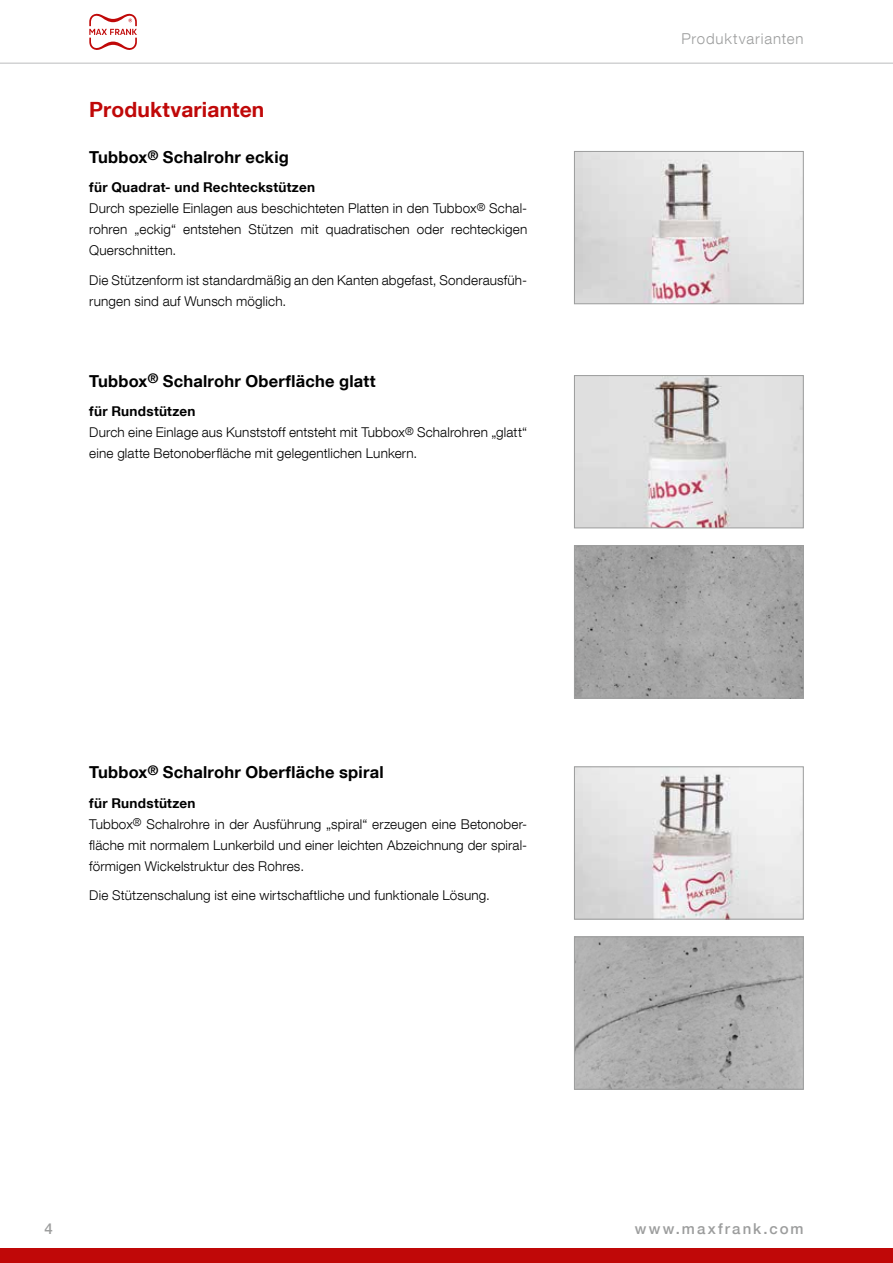
<style>
.page{position:relative;width:893px;height:1263px;background:#fff}
.page>*{position:absolute;margin:0;border:0;box-sizing:border-box;transform-origin:0 0}
.t1{font:700 21px "Helvetica Neue LT Com";letter-spacing:.005em;color:#c00808}
.t2{font:700 16.5px "Helvetica Neue LT Com";letter-spacing:.01em;color:#000}
.t3{font:500 15px "Helvetica Neue LT Com";letter-spacing:.14em;color:#9c9d9d}
.t4{font:300 15px "Helvetica Neue LT Com";letter-spacing:.06em;color:#9c9d9d}
.t5{font:300 13.5px/21px "Helvetica Neue LT Com";letter-spacing:.01em;color:#000}
.s1{font-weight:700}
</style>
<div class="page">
<img style="left:576px;top:153px;width:226px;height:149px">
<div style="left:574px;top:151px;width:230px;height:153px;border:1px solid #9c9d9d"></div>
<img style="left:576px;top:377px;width:226px;height:149px">
<div style="left:574px;top:375px;width:230px;height:153px;border:1px solid #9c9d9d"></div>
<img style="left:576px;top:547px;width:226px;height:149px">
<div style="left:574px;top:545px;width:230px;height:153px;border:1px solid #9c9d9d"></div>
<img style="left:576px;top:768px;width:226px;height:149px">
<div style="left:574px;top:766px;width:230px;height:153px;border:1px solid #9c9d9d"></div>
<img style="left:576px;top:938px;width:226px;height:149px">
<div style="left:574px;top:936px;width:230px;height:153px;border:1px solid #9c9d9d"></div>
<div style="left:0;top:1248px;width:893px;height:15px;background:#c00808"></div>
<hr style="left:0;top:63px;width:893px;height:1px;background:#bbbcbd">
<svg style="left:89px;top:14px;width:48px;height:36px"></svg>
<h1 class="t1" style="left:89px;top:96px;width:177px">Produktvarianten</h1>
<p class="t2" style="left:89px;top:147px;width:201px">Tubbox<sup>®</sup> Schalrohr eckig</p>
<p class="t5" style="left:89px;top:177px;width:439px"><span class="s1">für Quadrat- und Rechteckstützen<br></span>Durch spezielle Einlagen aus beschichteten Platten in den Tubbox<sup>®</sup> Schal&shy;rohren „eckig“ entstehen Stützen mit quadratischen oder rechteckigen Querschnitten.</p>
<p class="t5" style="left:89px;top:269px;width:439px">Die Stützenform ist standardmäßig an den Kanten abgefast, Sonderausfüh&shy;rungen sind auf Wunsch möglich.</p>
<p class="t2" style="left:89px;top:370px;width:288px">Tubbox<sup>®</sup> Schalrohr Oberfläche glatt</p>
<p class="t5" style="left:89px;top:401px;width:439px"><span class="s1">für Rundstützen<br></span>Durch eine Einlage aus Kunststoff entsteht mit Tubbox<sup>®</sup> Schalrohren „glatt“ eine glatte Betonoberfläche mit gelegentlichen Lunkern.</p>
<p class="t2" style="left:89px;top:762px;width:296px">Tubbox<sup>®</sup> Schalrohr Oberfläche spiral</p>
<p class="t5" style="left:89px;top:792px;width:439px"><span class="s1">für Rundstützen<br></span>Tubbox<sup>®</sup> Schalrohre in der Ausführung „spiral“ erzeugen eine Betonober&shy;fläche mit normalem Lunkerbild und einer leichten Abzeichnung der spiral&shy;förmigen Wickelstruktur des Rohres.</p>
<p class="t5" style="left:89px;top:885px;width:402px">Die Stützenschalung ist eine wirtschaftliche und funktionale Lösung.</p>
<p class="t4" style="left:681px;top:29px;width:124px">Produktvarianten</p>
<p class="t3" style="left:45px;top:1220px;width:10px">4</p>
<p class="t3" style="left:635px;top:1220px;width:170px">www.maxfrank.com</p>
</div>
